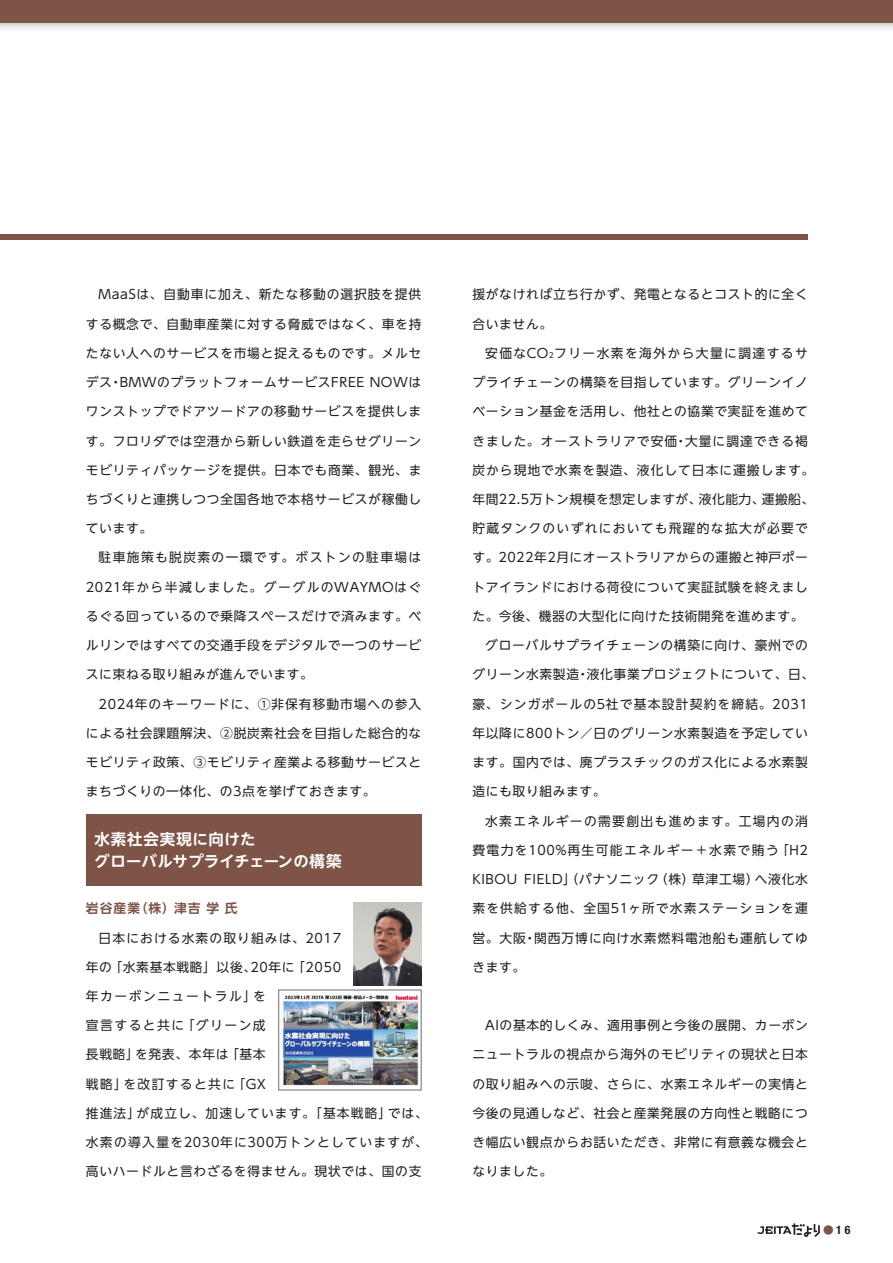
<style>
.page{position:relative;width:893px;height:1263px;background:#fff}
.page>*{position:absolute;margin:0;border:0;box-sizing:border-box;transform-origin:0 0}
.小見出し{font:700 15.45px "UD Shin Go NT Pro De";letter-spacing:.005em;color:#fff}
.小見出し-2{font:700 15.45px "UD Shin Go NT Pro De";letter-spacing:.06em;color:#fff}
.本文12Q_UD新ゴNT{font:12.75px "UD Shin Go NT Pro";letter-spacing:.055em;color:#231f20}
.本文12Q_UD新ゴNT-2{font:12.75px "UD Shin Go NT Pro";letter-spacing:.105em;color:#231f20}
.本文12Q_UD新ゴNT-3{font:12.75px "UD Shin Go NT Pro";letter-spacing:.09em;color:#231f20}
.本文12Q_UD新ゴNT-4{font:12.75px "UD Shin Go NT Pro";letter-spacing:.075em;color:#231f20}
.本文12Q_UD新ゴNT-5{font:12.75px "UD Shin Go NT Pro";letter-spacing:.11em;color:#231f20}
.本文12Q_UD新ゴNT-6{font:12.75px "UD Shin Go NT Pro";letter-spacing:.08em;color:#231f20}
.本文12Q_UD新ゴNT-7{font:12.75px "UD Shin Go NT Pro";letter-spacing:.12em;color:#231f20}
.本文12Q_UD新ゴNT-8{font:12.75px "UD Shin Go NT Pro";letter-spacing:.095em;color:#231f20}
.本文12Q_UD新ゴNT-9{font:12.75px "UD Shin Go NT Pro";letter-spacing:.1em;color:#231f20}
.本文12Q_UD新ゴNT-10{font:12.75px "UD Shin Go NT Pro";letter-spacing:.085em;color:#231f20}
.本文12Q_UD新ゴNT-11{font:12.75px "UD Shin Go NT Pro";letter-spacing:.125em;color:#231f20}
.本文12Q_UD新ゴNT_断下げなし{font:700 12.75px "UD Shin Go NT Pro De";letter-spacing:.085em;color:#7e5447}
.t1{font:700 condensed 11.7px "Helvetica Neue LT Std";color:#231f20}
.s1{font-size:7.5px}
.s2{font-family:"UD Shin Go NT Pro";font-weight:400;font-stretch:normal;font-size:10.65px;color:#7e5447}
</style>
<div class="page">
<div style="left:0;top:234px;width:808px;height:5px;background:#7e5447"></div>
<svg style="left:757px;top:1223px;width:63px;height:14px"></svg>
<svg style="left:0;top:0;width:893px;height:29px;background:#937167"></svg>
<div style="left:86px;top:814px;width:335px;height:71px;background:#7e5447"></div>
<img style="left:354px;top:902px;width:67px;height:83px">
<img style="left:282px;top:995px;width:137px;height:91px">
<p class="本文12Q_UD新ゴNT" style="left:99px;top:284px;width:324px">MaaSは、自動車に加え、新たな移動の選択肢を提供</p>
<p class="本文12Q_UD新ゴNT" style="left:86px;top:313px;width:337px">する概念で、自動車産業に対する脅威ではなく、車を持</p>
<p class="本文12Q_UD新ゴNT" style="left:86px;top:343px;width:337px">たない人へのサービスを市場と捉えるものです。メルセ</p>
<p class="本文12Q_UD新ゴNT" style="left:86px;top:372px;width:337px">デス・BMWのプラットフォームサービスFREE NOWは</p>
<p class="本文12Q_UD新ゴNT" style="left:86px;top:401px;width:337px">ワンストップでドアツードアの移動サービスを提供しま</p>
<p class="本文12Q_UD新ゴNT" style="left:86px;top:430px;width:337px">す。フロリダでは空港から新しい鉄道を走らせグリーン</p>
<p class="本文12Q_UD新ゴNT" style="left:86px;top:460px;width:337px">モビリティパッケージを提供。日本でも商業、観光、ま</p>
<p class="本文12Q_UD新ゴNT" style="left:86px;top:489px;width:337px">ちづくりと連携しつつ全国各地で本格サービスが稼働し</p>
<p class="本文12Q_UD新ゴNT" style="left:86px;top:518px;width:68px">ています。</p>
<p class="本文12Q_UD新ゴNT-2" style="left:99px;top:547px;width:324px">駐車施策も脱炭素の一環です。ボストンの駐車場は</p>
<p class="本文12Q_UD新ゴNT-7" style="left:86px;top:576px;width:337px">2021年から半減しました。グーグルのWAYMOはぐ</p>
<p class="本文12Q_UD新ゴNT" style="left:86px;top:606px;width:337px">るぐる回っているので乗降スペースだけで済みます。ベ</p>
<p class="本文12Q_UD新ゴNT" style="left:86px;top:635px;width:337px">ルリンではすべての交通手段をデジタルで一つのサービ</p>
<p class="本文12Q_UD新ゴNT" style="left:86px;top:664px;width:229px">スに束ねる取り組みが進んでいます。</p>
<p class="本文12Q_UD新ゴNT-4" style="left:99px;top:693px;width:324px">2024年のキーワードに、①非保有移動市場への参入</p>
<p class="本文12Q_UD新ゴNT" style="left:86px;top:723px;width:337px">による社会課題解決、②脱炭素社会を目指した総合的な</p>
<p class="本文12Q_UD新ゴNT" style="left:86px;top:752px;width:337px">モビリティ政策、③モビリティ産業よる移動サービスと</p>
<p class="本文12Q_UD新ゴNT" style="left:86px;top:781px;width:291px">まちづくりの一体化、の3点を挙げておきます。</p>
<p class="小見出し-2" style="left:94px;top:826px;width:163px">水素社会実現に向けた</p>
<p class="小見出し" style="left:94px;top:848px;width:249px">グローバルサプライチェーンの構築</p>
<p class="本文12Q_UD新ゴNT_断下げなし" style="left:86px;top:898px;width:153px">岩谷産業（株）津吉 学 氏</p>
<p class="本文12Q_UD新ゴNT-10" style="left:99px;top:927px;width:244px">日本における水素の取り組みは、2017</p>
<p class="本文12Q_UD新ゴNT" style="left:86px;top:956px;width:257px">年の「水素基本戦略」以後、20年に「2050</p>
<p class="本文12Q_UD新ゴNT-11" style="left:86px;top:986px;width:181px">年カーボンニュートラル」を</p>
<p class="本文12Q_UD新ゴNT-7" style="left:86px;top:1015px;width:181px">宣言すると共に「グリーン成</p>
<p class="本文12Q_UD新ゴNT" style="left:86px;top:1044px;width:181px">長戦略」を発表、本年は「基本</p>
<p class="本文12Q_UD新ゴNT-2" style="left:86px;top:1073px;width:181px">戦略」を改訂すると共に「GX</p>
<p class="本文12Q_UD新ゴNT-3" style="left:86px;top:1103px;width:343px">推進法」が成立し、加速しています。「基本戦略」では、</p>
<p class="本文12Q_UD新ゴNT-2" style="left:86px;top:1132px;width:343px">水素の導入量を2030年に300万トンとしていますが、</p>
<p class="本文12Q_UD新ゴNT" style="left:86px;top:1161px;width:337px">高いハードルと言わざるを得ません。現状では、国の支</p>
<p class="本文12Q_UD新ゴNT" style="left:472px;top:284px;width:337px">援がなければ立ち行かず、発電となるとコスト的に全く</p>
<p class="本文12Q_UD新ゴNT" style="left:472px;top:313px;width:81px">合いません。</p>
<p class="本文12Q_UD新ゴNT-5" style="left:485px;top:343px;width:324px">安価なCO<span class="s1">2</span>フリー水素を海外から大量に調達するサ</p>
<p class="本文12Q_UD新ゴNT" style="left:472px;top:372px;width:337px">プライチェーンの構築を目指しています。グリーンイノ</p>
<p class="本文12Q_UD新ゴNT" style="left:472px;top:401px;width:337px">ベーション基金を活用し、他社との協業で実証を進めて</p>
<p class="本文12Q_UD新ゴNT-6" style="left:472px;top:430px;width:337px">きました。オーストラリアで安価・大量に調達できる褐</p>
<p class="本文12Q_UD新ゴNT-6" style="left:472px;top:460px;width:343px">炭から現地で水素を製造、液化して日本に運搬します。</p>
<p class="本文12Q_UD新ゴNT" style="left:472px;top:489px;width:343px">年間22.5万トン規模を想定しますが、液化能力、運搬船、</p>
<p class="本文12Q_UD新ゴNT-9" style="left:472px;top:518px;width:337px">貯蔵タンクのいずれにおいても飛躍的な拡大が必要で</p>
<p class="本文12Q_UD新ゴNT" style="left:472px;top:547px;width:337px">す。2022年2月にオーストラリアからの運搬と神戸ポー</p>
<p class="本文12Q_UD新ゴNT" style="left:472px;top:576px;width:337px">トアイランドにおける荷役について実証試験を終えまし</p>
<p class="本文12Q_UD新ゴNT" style="left:472px;top:606px;width:333px">た。今後、機器の大型化に向けた技術開発を進めます。</p>
<p class="本文12Q_UD新ゴNT" style="left:485px;top:635px;width:324px">グローバルサプライチェーンの構築に向け、豪州での</p>
<p class="本文12Q_UD新ゴNT" style="left:472px;top:664px;width:343px">グリーン水素製造・液化事業プロジェクトについて、日、</p>
<p class="本文12Q_UD新ゴNT-8" style="left:472px;top:693px;width:337px">豪、シンガポールの5社で基本設計契約を締結。2031</p>
<p class="本文12Q_UD新ゴNT" style="left:472px;top:723px;width:337px">年以降に800トン／日のグリーン水素製造を予定してい</p>
<p class="本文12Q_UD新ゴNT" style="left:472px;top:752px;width:337px">ます。国内では、廃プラスチックのガス化による水素製</p>
<p class="本文12Q_UD新ゴNT" style="left:472px;top:781px;width:135px">造にも取り組みます。</p>
<p class="本文12Q_UD新ゴNT-2" style="left:485px;top:810px;width:324px">水素エネルギーの需要創出も進めます。工場内の消</p>
<p class="本文12Q_UD新ゴNT-5" style="left:472px;top:840px;width:337px">費電力を100%再生可能エネルギー＋水素で賄う「H2</p>
<p class="本文12Q_UD新ゴNT" style="left:472px;top:869px;width:337px">KIBOU FIELD」（パナソニック（株）草津工場）へ液化水</p>
<p class="本文12Q_UD新ゴNT-3" style="left:472px;top:898px;width:337px">素を供給する他、全国51ヶ所で水素ステーションを運</p>
<p class="本文12Q_UD新ゴNT-4" style="left:472px;top:927px;width:337px">営。大阪・関西万博に向け水素燃料電池船も運航してゆ</p>
<p class="本文12Q_UD新ゴNT" style="left:472px;top:956px;width:54px">きます。</p>
<p class="本文12Q_UD新ゴNT" style="left:485px;top:1015px;width:324px">AIの基本的しくみ、適用事例と今後の展開、カーボン</p>
<p class="本文12Q_UD新ゴNT" style="left:472px;top:1044px;width:337px">ニュートラルの視点から海外のモビリティの現状と日本</p>
<p class="本文12Q_UD新ゴNT" style="left:472px;top:1073px;width:337px">の取り組みへの示唆、さらに、水素エネルギーの実情と</p>
<p class="本文12Q_UD新ゴNT" style="left:472px;top:1103px;width:337px">今後の見通しなど、社会と産業発展の方向性と戦略につ</p>
<p class="本文12Q_UD新ゴNT" style="left:472px;top:1132px;width:337px">き幅広い観点からお話いただき、非常に有意義な機会と</p>
<p class="本文12Q_UD新ゴNT" style="left:472px;top:1161px;width:81px">なりました。</p>
<p class="t1" style="left:823px;top:1223px;width:29px"><span class="s2">●</span>16</p>
</div>
